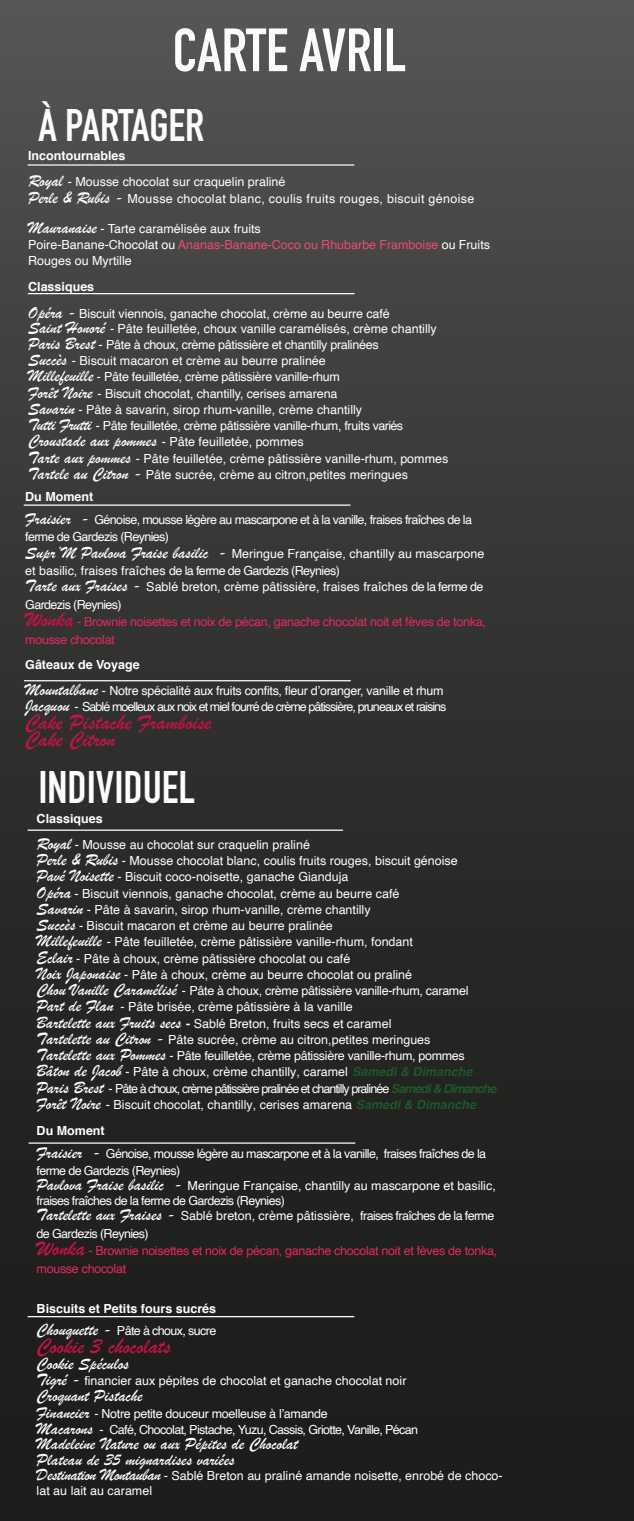
<style>
.page{position:relative;width:634px;height:1521px;background:#fff}
.page>*{position:absolute;margin:0;border:0;box-sizing:border-box;transform-origin:0 0}
.t1{font:700 60px "DIN Condensed";color:#fbfdfd}
.t2{font:700 45px "DIN Condensed";color:#fbfdfd}
.t3{font:22.5px/17.5px "Brush Script";color:#c4124a}
.t4{font:17.5px/16.2px "Brush Script";color:#fff}
.t5{font:12.5px/16.2px "Helvetica";color:#fff}
.t6{font:12.5px/15px "Helvetica";letter-spacing:-.05em;color:#fff}
.t7{font:12.5px/17.5px "Helvetica";letter-spacing:-.025em;color:#e12963}
.t8{font:12.5px/26.2px "Helvetica";letter-spacing:-.025em;color:#fff}
.t9{font:12.5px "Helvetica";letter-spacing:-.075em;color:#fff}
.t10{font:12.5px "Helvetica";letter-spacing:.025em;color:#fff}
.t11{font:700 12.5px/22.5px "Helvetica";color:#fff}
.s1{font-weight:700}
.s2{font-family:"Brush Script";font-size:17.5px}
.s3{color:#ea4b6f}
.s4{color:#fff}
.s5{font-family:"Brush Script";font-size:22.5px;color:#c4124a}
.s6{font-weight:700;font-style:italic;color:#1e5628}
.s7{font-family:"Brush Script";font-size:17.5px;color:#fdfdfd}
.s8{color:#fdfdfd}
.s9{font-family:"Brush Script";font-weight:400;font-size:17.5px}
.s10{font-weight:400}
</style>
<div class="page">
<div style="left:0;top:0;width:633px;height:1521px;background:linear-gradient(to bottom,#4f4f4e,#141413)"></div>
<hr style="left:28px;top:164px;width:326px;height:2px;background:#fff">
<hr style="left:28px;top:293px;width:326px;height:1px;background:#fff">
<hr style="left:28px;top:830px;width:315px;height:1px;background:#fff">
<hr style="left:29px;top:1142px;width:326px;height:2px;background:#fff">
<hr style="left:28px;top:1316px;width:326px;height:1px;background:#fff">
<hr style="left:24px;top:680px;width:326px;height:1px;background:#fff">
<hr style="left:24px;top:504px;width:326px;height:2px;background:#fff">
<h1 class="t1" style="left:172px;top:10px;width:235px">CARTE AVRIL</h1>
<h2 class="t2" style="left:38px;top:95px;width:167px">À PARTAGER</h2>
<p class="t5" style="left:28px;top:143px;width:258px;line-height:26.2px"><span class="s1">Incontournables<br></span><span class="s2">Royal</span> - Mousse chocolat sur craquelin praliné</p>
<p class="t10" style="left:28px;top:189px;width:447px"><span class="s2">Perle &amp; Rubis -</span> Mousse chocolat blanc, coulis fruits rouges, biscuit génoise</p>
<p class="t5" style="left:28px;top:220px;width:463px"><span class="s2">Mauranaise</span> - Tarte caramélisée aux fruits<br>Poire-Banane-Chocolat ou <span class="s3">Ananas-Banane-Coco ou Rhubarbe Framboise</span> ou Fruits<br>Rouges ou Myrtille</p>
<p class="t5" style="left:28px;top:274px;width:362px;line-height:26.2px"><span class="s1">Classiques<br></span><span class="s2">Opéra -</span> Biscuit viennois, ganache chocolat, crème au beurre café</p>
<p class="t5" style="left:28px;top:320px;width:421px"><span class="s2">Saint Honoré</span> - Pâte feuilletée, choux vanille caramélisés, crème chantilly <span class="s2">Paris Brest</span> - Pâte à choux, crème pâtissière et chantilly pralinées<br><span class="s2">Succès</span> - Biscuit macaron et crème au beurre pralinée<br><span class="s2">Millefeuille</span> - Pâte feuilletée, crème pâtissière vanille-rhum<br><span class="s2">Forêt Noire</span> - Biscuit chocolat, chantilly, cerises amarena<br><span class="s2">Savarin</span> - Pâte à savarin, sirop rhum-vanille, crème chantilly<br><span class="s2">Tutti Frutti</span> - Pâte feuilletée, crème pâtissière vanille-rhum, fruits variés <span class="s2">Croustade aux pommes</span> - Pâte feuilletée, pommes<br><span class="s2">Tarte aux pommes</span> - Pâte feuilletée, crème pâtissière vanille-rhum, pommes <span class="s2">Tartele au Citron -</span> Pâte sucrée, crème au citron,petites meringues</p>
<p class="t6" style="left:25px;top:486px;width:448px;line-height:22.5px"><span class="s1">Du Moment<br></span><span class="s2">Fraisier -</span> Génoise, mousse légère au mascarpone et à la vanille, fraises fraîches de la</p>
<p class="t5" style="left:25px;top:529px;width:460px">ferme de Gardezis (Reynies)<br><span class="s2">Supr’M Pavlova Fraise basilic -</span> Meringue Française, chantilly au mascarpone</p>
<p class="t5" style="left:25px;top:563px;width:459px">et basilic, fraises fraîches de la ferme de Gardezis (Reynies)<br><span class="s2">Tarte aux Fraises -</span> Sablé breton, crème pâtissière, fraises fraîches de la ferme de</p>
<p class="t7" style="left:25px;top:596px;width:461px"><span class="s4">Gardezis (Reynies)<br></span><span class="s5">Wonka</span> - Brownie noisettes et noix de pécan, ganache chocolat noit et fèves de tonka, mousse chocolat</p>
<p class="t8" style="left:25px;top:652px;width:419px"><span class="s1">Gâteaux de Voyage<br></span><span class="s2">Mountalbane</span> - Notre spécialité aux fruits confits, fleur d’oranger, vanille et rhum</p>
<p class="t9" style="left:25px;top:697px;width:422px"><span class="s2">Jacquou</span> - Sablé moelleux aux noix et miel fourré de crème pâtissière, pruneaux et raisins</p>
<h3 class="t3" style="left:25px;top:713px;width:188px">Cake Pistache Framboise<br>Cake Citron</h3>
<h2 class="t2" style="left:38px;top:757px;width:158px">INDIVIDUEL</h2>
<p class="t5" style="left:37px;top:805px;width:274px;line-height:26.2px"><span class="s1">Classiques<br></span><span class="s2">Royal</span> - Mousse au chocolat sur craquelin praliné</p>
<p class="t5" style="left:37px;top:853px;width:460px"><span class="s2">Perle &amp; Rubis</span> - Mousse chocolat blanc, coulis fruits rouges, biscuit génoise<br><span class="s2">Pavé Noisette</span> - Biscuit coco-noisette, ganache Gianduja<br><span class="s2">Opéra</span> - Biscuit viennois, ganache chocolat, crème au beurre café<br><span class="s2">Savarin</span> - Pâte à savarin, sirop rhum-vanille, crème chantilly<br><span class="s2">Succès</span> - Biscuit macaron et crème au beurre pralinée<br><span class="s2">Millefeuille</span> - Pâte feuilletée, crème pâtissière vanille-rhum, fondant<br><span class="s2">Eclair</span> - Pâte à choux, crème pâtissière chocolat ou café<br><span class="s2">Noix Japonaise</span> - Pâte à choux, crème au beurre chocolat ou praliné<br><span class="s2">Chou Vanille Caramélisé</span> - Pâte à choux, crème pâtissière vanille-rhum, caramel <span class="s2">Part de Flan</span> - Pâte brisée, crème pâtissière à la vanille<br><span class="s2">Bartelette aux Fruits secs</span> <span class="s1">-</span> Sablé Breton, fruits secs et caramel<br><span class="s2">Tartelette au Citron -</span> Pâte sucrée, crème au citron,petites meringues<br><span class="s2">Tartelette aux Pommes</span> - Pâte feuilletée, crème pâtissière vanille-rhum, pommes <span class="s2">Bâton de Jacob</span> - Pâte à choux, crème chantilly, caramel <span class="s6">Samedi &amp; Dimanche </span><span class="s2">Paris Brest</span> - Pâte à choux, crème pâtissière pralinée et chantilly pralinée <span class="s6">Samedi &amp; Dimanche </span><span class="s7">Forêt Noire</span> <span class="s8">- Biscuit chocolat, chantilly, cerises amarena</span> <span class="s6">Samedi &amp; Dimanche</span></p>
<p class="t6" style="left:37px;top:1120px;width:450px;line-height:22.5px"><span class="s1">Du Moment<br></span><span class="s2">Fraisier -</span> Génoise, mousse légère au mascarpone et à la vanille, fraises fraîches de la</p>
<p class="t6" style="left:37px;top:1164px;width:460px">ferme de Gardezis (Reynies)<br><span class="s2">Pavlova Fraise basilic -</span> Meringue Française, chantilly au mascarpone et basilic, fraises fraîches de la ferme de Gardezis (Reynies)<br><span class="s2">Tartelette aux Fraises -</span> Sablé breton, crème pâtissière, fraises fraîches de la ferme</p>
<p class="t7" style="left:37px;top:1225px;width:461px"><span class="s4">de Gardezis (Reynies)<br></span><span class="s5">Wonka</span> - Brownie noisettes et noix de pécan, ganache chocolat noit et fèves de tonka, mousse chocolat</p>
<p class="t11" style="left:37px;top:1297px;width:181px">Biscuits et Petits fours sucrés<br><span class="s9">Chouquette -</span> <span class="s10">Pâte à choux, sucre</span></p>
<h3 class="t3" style="left:37px;top:1337px;width:136px">Cookie 3 chocolats</h3>
<h3 class="t4" style="left:37px;top:1355px;width:94px">Cookie Spéculos</h3>
<p class="t5" style="left:37px;top:1373px;width:371px"><span class="s2">Tigré -</span> financier aux pépites de chocolat et ganache chocolat noir</p>
<h3 class="t4" style="left:37px;top:1388px;width:107px">Croquant Pistache</h3>
<p class="t6" style="left:37px;top:1405px;width:383px;line-height:16.2px"><span class="s2">Financier</span> - Notre petite douceur moelleuse à l’amande<br><span class="s2">Macarons</span> - Café, Chocolat, Pistache, Yuzu, Cassis, Griotte, Vanille, Pécan</p>
<h3 class="t4" style="left:37px;top:1435px;width:262px">Madeleine Nature ou aux Pépites de Chocolat<br>Plateau de 35 mignardises variées</h3>
<p class="t5" style="left:37px;top:1469px;width:467px;line-height:15px"><span class="s2">Destination Montauban</span> - Sablé Breton au praliné amande noisette, enrobé de choco&shy;lat au lait au caramel</p>
</div>
